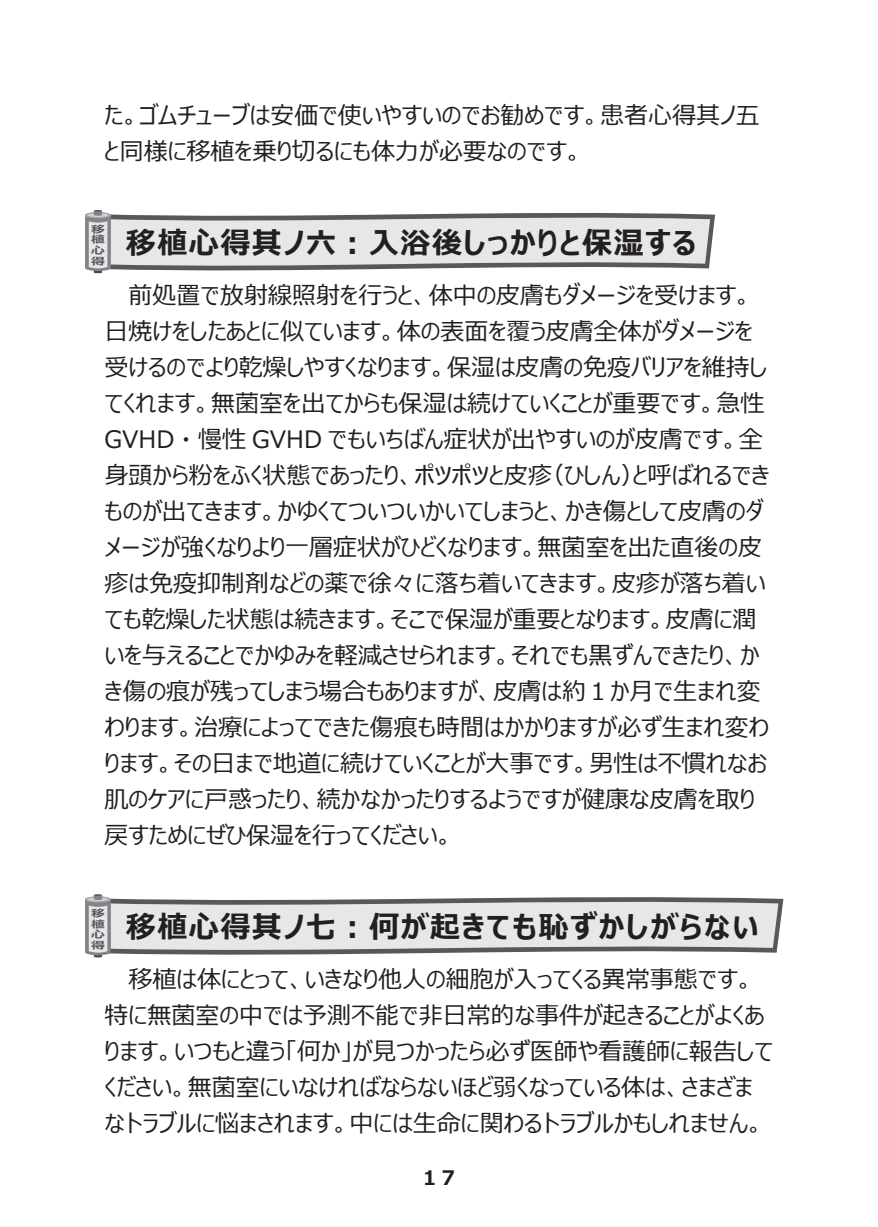
<style>
.page{position:relative;width:878px;height:1227px;background:#fff}
.page>*{position:absolute;margin:0;border:0;box-sizing:border-box;transform-origin:0 0}
.t1{font:700 30px "Meiryo UI";letter-spacing:.05em;color:#231f20}
.t2{font:24px/36px "Meiryo UI";color:#231f20}
.t3{font:700 20px "Meiryo UI";color:#231f20}
.t4{font:700 10px/10.6px "Meiryo UI";color:#57585a;text-align:justify;scale:1.37 1}
</style>
<div class="page">
<svg style="left:85px;top:210px;width:630px;height:64px;background:#d3d4d6"></svg>
<svg style="left:85px;top:894px;width:693px;height:63px;background:#d3d3d5"></svg>
<p class="t2" style="left:105px;top:96px;width:657px">た。ゴムチューブは安価で使いやすいのでお勧めです。患者心得其ノ五と同様に移植を乗り切るにも体力が必要なのです。</p>
<p class="t4" style="left:91px;top:223px;width:12px">移植心得</p>
<p class="t1" style="left:126px;top:222px;width:572px">移植心得其ノ六︓入浴後しっかりと保湿する</p>
<p class="t2" style="left:105px;top:276px;width:667px;text-indent:24px">前処置で放射線照射を行うと、体中の皮膚もダメージを受けます。日焼けをしたあとに似ています。体の表面を覆う皮膚全体がダメージを受けるのでより乾燥しやすくなります。保湿は皮膚の免疫バリアを維持してくれます。無菌室を出てからも保湿は続けていくことが重要です。急性GVHD ・慢性 GVHD でもいちばん症状が出やすいのが皮膚です。全身頭から粉をふく状態であったり、ポツポツと皮疹（ひしん）と呼ばれるできものが出てきます。かゆくてついついかいてしまうと、かき傷として皮膚のダメージが強くなりより一層症状がひどくなります。無菌室を出た直後の皮疹は免疫抑制剤などの薬で徐々に落ち着いてきます。皮疹が落ち着いても乾燥した状態は続きます。そこで保湿が重要となります。皮膚に潤いを与えることでかゆみを軽減させられます。それでも黒ずんできたり、かき傷の痕が残ってしまう場合もありますが、皮膚は約１か月で生まれ変わります。治療によってできた傷痕も時間はかかりますが必ず生まれ変わります。その日まで地道に続けていくことが大事です。男性は不慣れなお肌のケアに戸惑ったり、続かなかったりするようですが健康な皮膚を取り戻すためにぜひ保湿を行ってください。</p>
<p class="t4" style="left:91px;top:907px;width:12px">移植心得</p>
<p class="t1" style="left:126px;top:906px;width:634px">移植心得其ノ七︓何が起きても恥ずかしがらない</p>
<p class="t2" style="left:105px;top:960px;width:670px;text-indent:24px">移植は体にとって、いきなり他人の細胞が入ってくる異常事態です。特に無菌室の中では予測不能で非日常的な事件が起きることがよくあります。いつもと違う「何か」が見つかったら必ず医師や看護師に報告してください。無菌室にいなければならないほど弱くなっている体は、さまざまなトラブルに悩まされます。中には生命に関わるトラブルかもしれません。</p>
<p class="t3" style="left:423px;top:1163px;width:34px">17</p>
</div>
